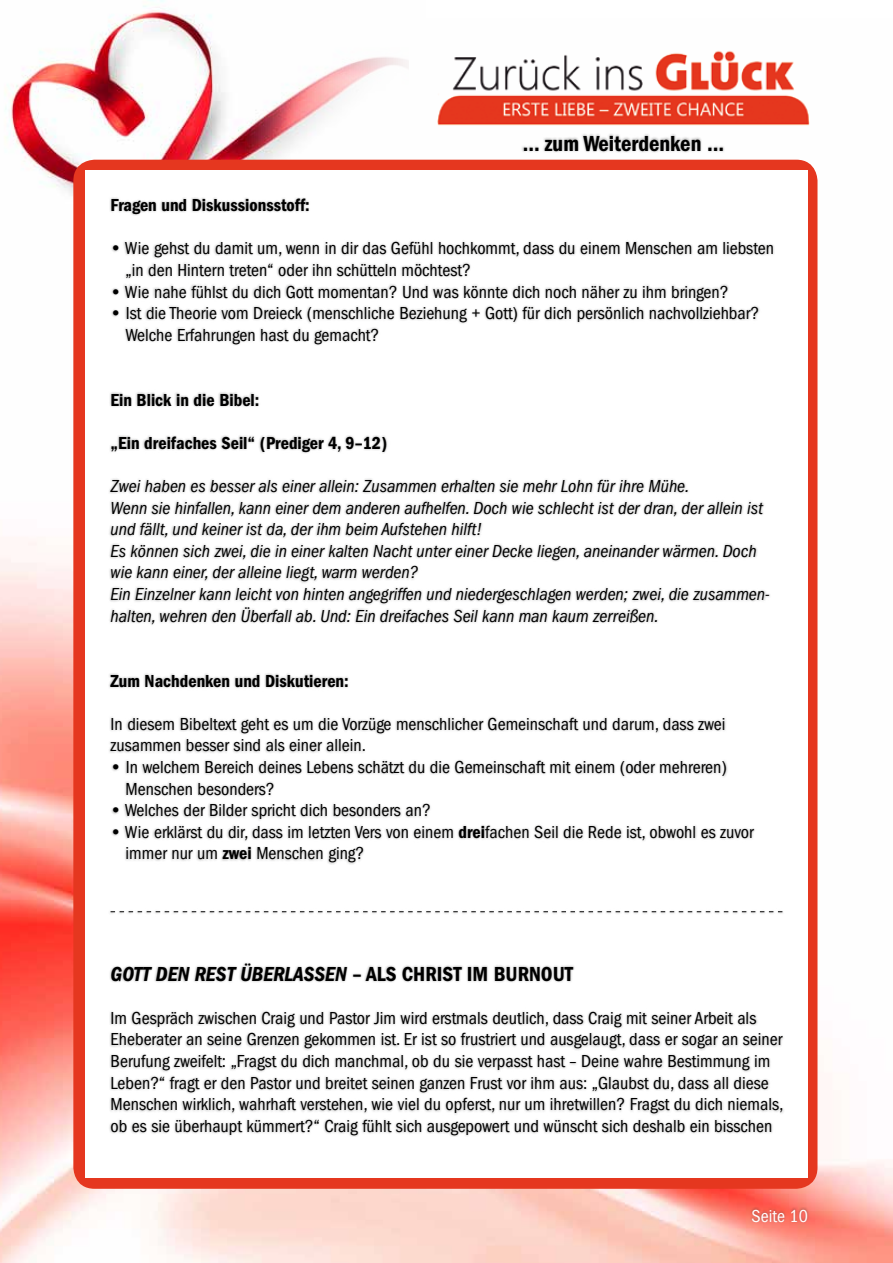
<style>
.page{position:relative;width:893px;height:1263px;background:#fff}
.page>*{position:absolute;margin:0;border:0;box-sizing:border-box;transform-origin:0 0}
.t1{font:600 condensed 22.5px "Franklin Gothic LT";color:#000}
._01_Kursiv{font:italic 600 condensed 21px "Franklin Gothic LT";color:#000}
.t2{font:condensed 18px/21.6px "Franklin Gothic LT";color:#000}
.t3{font:italic condensed 18px/21.6px "Franklin Gothic LT";color:#000}
._03_Bold{font:600 condensed 18px "Franklin Gothic LT";color:#000}
.t4{font:condensed 18px "Franklin Gothic LT";color:#fff}
.s1{font-weight:600;font-stretch:normal}
.s2{font-weight:600}
.s3{font-style:normal}
</style>
<div class="page">
<img style="left:0;top:159px;width:893px;height:1104px">
<img style="left:0;top:0;width:434px;height:296px">
<div style="left:73px;top:160px;width:744px;height:1029px;background:#e5371f;border-radius:21px"></div>
<div style="left:85px;top:170px;width:723px;height:1008px;background:#fff"></div>
<img style="left:410px;top:44px;width:400px;height:105px">
<div style="left:521px;top:133px;width:204px;height:20px;background:#30302f;opacity:.37"></div>
<div style="left:108px;top:197px;width:677px;height:940px;background:#30302f;opacity:.37"></div>
<svg style="left:111px;top:911px;width:671px;height:1px"></svg>
<div style="left:750px;top:1207px;width:59px;height:16px;background:#30302f;opacity:.37"></div>
<p class="t1" style="left:523px;top:130px;width:203px">... zum Weiterdenken ...</p>
<p class="_03_Bold" style="left:111px;top:195px;width:201px">Fragen und Diskussionsstoff:</p>
<p class="t2" style="left:111px;top:238px;width:665px"><span class="s1">•</span> Wie gehst du damit um, wenn in dir das Gefühl hochkommt, dass du einem Menschen am liebsten</p>
<p class="t2" style="left:126px;top:259px;width:347px">„in den Hintern treten“ oder ihn schütteln möchtest?</p>
<p class="t2" style="left:111px;top:281px;width:620px"><span class="s1">•</span> Wie nahe fühlst du dich Gott momentan? Und was könnte dich noch näher zu ihm bringen?</p>
<p class="t2" style="left:111px;top:303px;width:650px"><span class="s1">•</span> Ist die Theorie vom Dreieck (menschliche Beziehung + Gott) für dich persönlich nachvollziehbar?</p>
<p class="t2" style="left:126px;top:324px;width:255px">Welche Erfahrungen hast du gemacht?</p>
<p class="_03_Bold" style="left:111px;top:389px;width:150px">Ein Blick in die Bibel:</p>
<p class="_03_Bold" style="left:111px;top:433px;width:278px">„Ein dreifaches Seil“ (Prediger 4, 9–12)</p>
<p class="t3" style="left:111px;top:475px;width:580px">Zwei haben es besser als einer allein: Zusammen erhalten sie mehr Lohn für ihre Mühe.</p>
<p class="t3" style="left:111px;top:497px;width:654px">Wenn sie hinfallen, kann einer dem anderen aufhelfen. Doch wie schlecht ist der dran, der allein ist und fällt, und keiner ist da, der ihm beim Aufstehen hilft!</p>
<p class="t3" style="left:111px;top:540px;width:648px">Es können sich zwei, die in einer kalten Nacht unter einer Decke liegen, aneinander wärmen. Doch wie kann einer, der alleine liegt, warm werden?</p>
<p class="t3" style="left:111px;top:583px;width:661px">Ein Einzelner kann leicht von hinten angegriffen und niedergeschlagen werden; zwei, die zusammen&shy;halten, wehren den Überfall ab. Und: Ein dreifaches Seil kann man kaum zerreißen.</p>
<p class="_03_Bold" style="left:111px;top:670px;width:240px">Zum Nachdenken und Diskutieren:</p>
<p class="t2" style="left:111px;top:713px;width:616px">In diesem Bibeltext geht es um die Vorzüge menschlicher Gemeinschaft und darum, dass zwei</p>
<p class="t2" style="left:111px;top:735px;width:257px">zusammen besser sind als einer allein.</p>
<p class="t2" style="left:111px;top:756px;width:618px"><span class="s1">•</span> In welchem Bereich deines Lebens schätzt du die Gemeinschaft mit einem (oder mehreren)</p>
<p class="t2" style="left:126px;top:778px;width:151px">Menschen besonders?</p>
<p class="t2" style="left:111px;top:799px;width:322px"><span class="s1">•</span> Welches der Bilder spricht dich besonders an?</p>
<p class="t2" style="left:111px;top:821px;width:645px"><span class="s1">•</span> Wie erklärst du dir, dass im letzten Vers von einem <span class="s2">drei</span>fachen Seil die Rede ist, obwohl es zuvor</p>
<p class="t2" style="left:126px;top:843px;width:240px">immer nur um <span class="s2">zwei</span> Menschen ging?</p>
<p class="_01_Kursiv" style="left:111px;top:962px;width:464px">GOTT DEN REST ÜBERLASSEN <span class="s3">– ALS CHRIST IM BURNOUT</span></p>
<p class="t2" style="left:111px;top:1007px;width:674px">Im Gespräch zwischen Craig und Pastor Jim wird erstmals deutlich, dass Craig mit seiner Arbeit als Eheberater an seine Grenzen gekommen ist. Er ist so frustriert und ausgelaugt, dass er sogar an seiner Berufung zweifelt: „Fragst du dich manchmal, ob du sie verpasst hast – Deine wahre Bestimmung im Leben?“ fragt er den Pastor und breitet seinen ganzen Frust vor ihm aus: „Glaubst du, dass all diese Menschen wirklich, wahrhaft verstehen, wie viel du opferst, nur um ihretwillen? Fragst du dich niemals, ob es sie überhaupt kümmert?“ Craig fühlt sich ausgepowert und wünscht sich deshalb ein bisschen</p>
<p class="t4" style="left:752px;top:1205px;width:58px">Seite 10</p>
</div>
